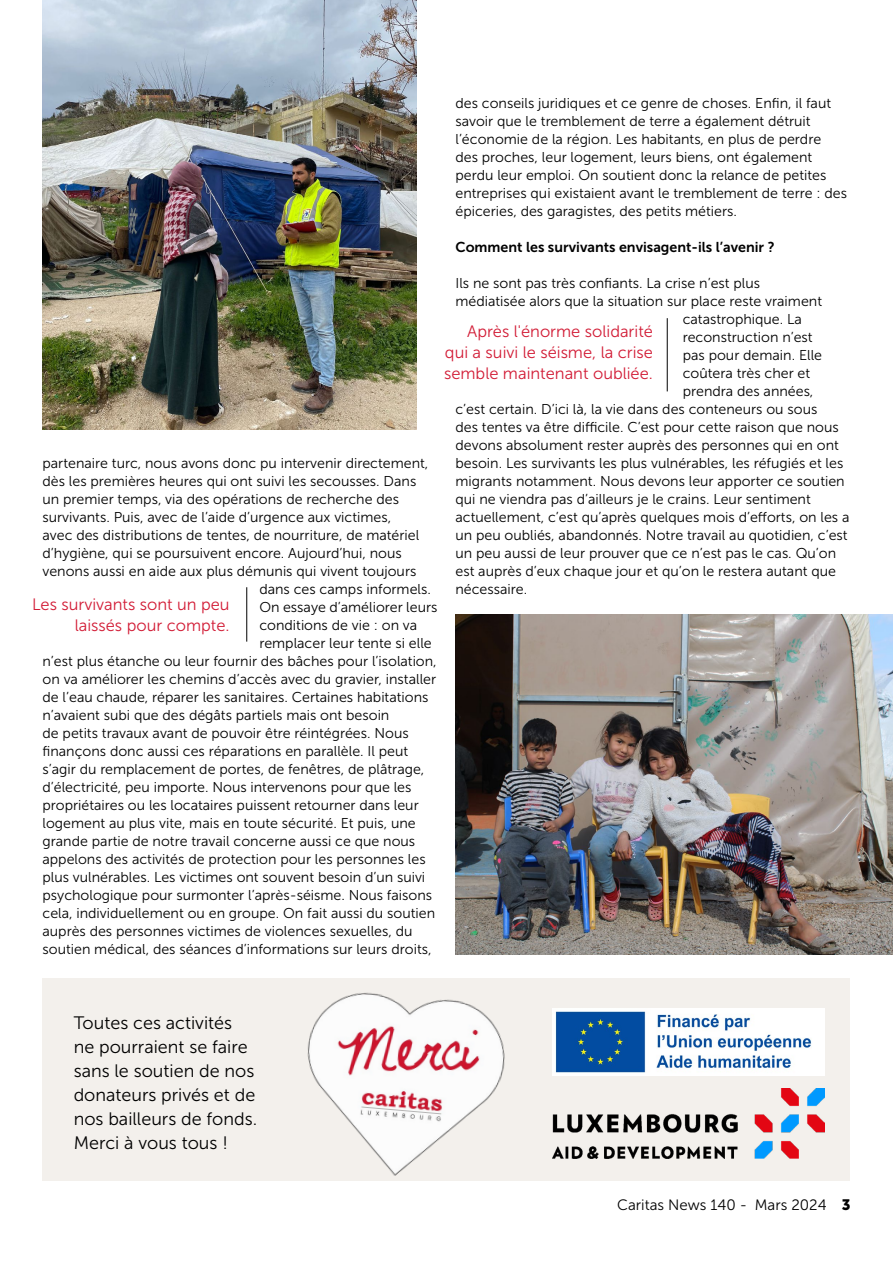
<style>
.page{position:relative;width:893px;height:1263px;background:#fff}
.page>*{position:absolute;margin:0;border:0;box-sizing:border-box;transform-origin:0 0}
.t1{font:18px/24px "Museo Sans 300";color:#000}
.t2{font:16.5px/21px "Museo Sans 300";color:#d21c36;text-align:justify}
.t3{font:15px "Museo Sans 300";color:#000}
.t4{font:14.25px/18px "Museo Sans 300";color:#000}
.t5{font:14.25px "Museo Sans 700";color:#000}
.s1{font-family:"Museo Sans 900"}
</style>
<div class="page">
<div style="left:43px;top:978px;width:807px;height:202px;background:#f3f0ec"></div>
<img style="left:455px;top:614px;width:438px;height:341px">
<img style="left:553px;top:1009px;width:272px;height:66px">
<img style="left:553px;top:1088px;width:272px;height:70px">
<img style="left:43px;top:0;width:373px;height:429px">
<img style="left:294px;top:992px;width:219px;height:189px">
<hr style="left:667px;top:318px;width:1px;height:73px;background:#000">
<hr style="left:246px;top:587px;width:1px;height:55px;background:#000">
<p class="t4" style="left:455px;top:94px;width:393px">des conseils juridiques et ce genre de choses. Enfin, il faut savoir que le tremblement de terre a également détruit l’économie de la région. Les habitants, en plus de perdre des proches, leur logement, leurs biens, ont également perdu leur emploi. On soutient donc la relance de petites entreprises qui existaient avant le tremblement de terre : des épiceries, des garagistes, des petits métiers.</p>
<p class="t5" style="left:455px;top:239px;width:321px">Comment les survivants envisagent-ils l’avenir ?</p>
<p class="t4" style="left:455px;top:274px;width:306px">Ils ne sont pas très confiants. La crise n’est plus</p>
<p class="t4" style="left:455px;top:292px;width:368px">médiatisée alors que la situation sur place reste vraiment</p>
<p class="t4" style="left:683px;top:310px;width:121px">catastrophique. La</p>
<p class="t4" style="left:683px;top:328px;width:131px">reconstruction n’est</p>
<p class="t4" style="left:683px;top:346px;width:141px">pas pour demain. Elle</p>
<p class="t4" style="left:683px;top:364px;width:129px">coûtera très cher et</p>
<p class="t4" style="left:683px;top:382px;width:132px">prendra des années,</p>
<p class="t4" style="left:455px;top:400px;width:363px">c’est certain. D’ici là, la vie dans des conteneurs ou sous</p>
<p class="t4" style="left:455px;top:418px;width:385px">des tentes va être difficile. C’est pour cette raison que nous</p>
<p class="t4" style="left:455px;top:436px;width:385px">devons absolument rester auprès des personnes qui en ont</p>
<p class="t4" style="left:455px;top:454px;width:389px">besoin. Les survivants les plus vulnérables, les réfugiés et les</p>
<p class="t4" style="left:455px;top:472px;width:391px">migrants notamment. Nous devons leur apporter ce soutien</p>
<p class="t4" style="left:455px;top:490px;width:357px">qui ne viendra pas d’ailleurs je le crains. Leur sentiment</p>
<p class="t4" style="left:455px;top:508px;width:395px">actuellement, c’est qu’après quelques mois d’efforts, on les a</p>
<p class="t4" style="left:455px;top:526px;width:394px">un peu oubliés, abandonnés. Notre travail au quotidien, c’est</p>
<p class="t4" style="left:455px;top:544px;width:382px">un peu aussi de leur prouver que ce n’est pas le cas. Qu’on</p>
<p class="t4" style="left:455px;top:562px;width:382px">est auprès d’eux chaque jour et qu’on le restera autant que</p>
<p class="t4" style="left:455px;top:580px;width:73px">nécessaire.</p>
<p class="t2" style="left:444px;top:321px;width:210px;text-indent:23px">Après l'énorme solidarité qui a suivi le séisme, la crise semble maintenant oubliée.</p>
<p class="t4" style="left:43px;top:454px;width:387px">partenaire turc, nous avons donc pu intervenir directement,</p>
<p class="t4" style="left:43px;top:472px;width:375px">dès les premières heures qui ont suivi les secousses. Dans</p>
<p class="t4" style="left:43px;top:490px;width:358px">un premier temps, via des opérations de recherche des</p>
<p class="t4" style="left:43px;top:508px;width:350px">survivants. Puis, avec de l’aide d’urgence aux victimes,</p>
<p class="t4" style="left:43px;top:526px;width:378px">avec des distributions de tentes, de nourriture, de matériel</p>
<p class="t4" style="left:43px;top:544px;width:361px">d’hygiène, qui se poursuivent encore. Aujourd’hui, nous</p>
<p class="t4" style="left:43px;top:562px;width:375px">venons aussi en aide aux plus démunis qui vivent toujours</p>
<p class="t4" style="left:259px;top:580px;width:173px">dans ces camps informels.</p>
<p class="t4" style="left:259px;top:598px;width:180px">On essaye d’améliorer leurs</p>
<p class="t4" style="left:259px;top:616px;width:159px">conditions de vie : on va</p>
<p class="t4" style="left:259px;top:634px;width:174px">remplacer leur tente si elle</p>
<p class="t4" style="left:43px;top:652px;width:396px">n’est plus étanche ou leur fournir des bâches pour l’isolation,</p>
<p class="t4" style="left:43px;top:670px;width:395px">on va améliorer les chemins d’accès avec du gravier, installer</p>
<p class="t4" style="left:43px;top:688px;width:387px">de l’eau chaude, réparer les sanitaires. Certaines habitations</p>
<p class="t4" style="left:43px;top:706px;width:348px">n’avaient subi que des dégâts partiels mais ont besoin</p>
<p class="t4" style="left:43px;top:724px;width:368px">de petits travaux avant de pouvoir être réintégrées. Nous</p>
<p class="t4" style="left:43px;top:742px;width:367px">finançons donc aussi ces réparations en parallèle. Il peut</p>
<p class="t4" style="left:43px;top:760px;width:383px">s’agir du remplacement de portes, de fenêtres, de plâtrage,</p>
<p class="t4" style="left:43px;top:778px;width:370px">d’électricité, peu importe. Nous intervenons pour que les</p>
<p class="t4" style="left:43px;top:796px;width:378px">propriétaires ou les locataires puissent retourner dans leur</p>
<p class="t4" style="left:43px;top:814px;width:375px">logement au plus vite, mais en toute sécurité. Et puis, une</p>
<p class="t4" style="left:43px;top:832px;width:374px">grande partie de notre travail concerne aussi ce que nous</p>
<p class="t4" style="left:43px;top:850px;width:385px">appelons des activités de protection pour les personnes les</p>
<p class="t4" style="left:43px;top:868px;width:384px">plus vulnérables. Les victimes ont souvent besoin d’un suivi</p>
<p class="t4" style="left:43px;top:886px;width:391px">psychologique pour surmonter l’après-séisme. Nous faisons</p>
<p class="t4" style="left:43px;top:904px;width:394px">cela, individuellement ou en groupe. On fait aussi du soutien</p>
<p class="t4" style="left:43px;top:922px;width:371px">auprès des personnes victimes de violences sexuelles, du</p>
<p class="t4" style="left:43px;top:940px;width:391px">soutien médical, des séances d’informations sur leurs droits,</p>
<p class="t2" style="left:32px;top:594px;width:199px;text-align:right">Les survivants sont un peu laissés pour compte.</p>
<p class="t1" style="left:74px;top:1011px;width:185px">Toutes ces activités ne pourraient se faire sans le soutien de nos donateurs privés et de nos bailleurs de fonds.<br>Merci à vous tous !</p>
<p class="t3" style="left:617px;top:1197px;width:235px">Caritas News 140 - Mars 2024 <span class="s1">3</span></p>
</div>
